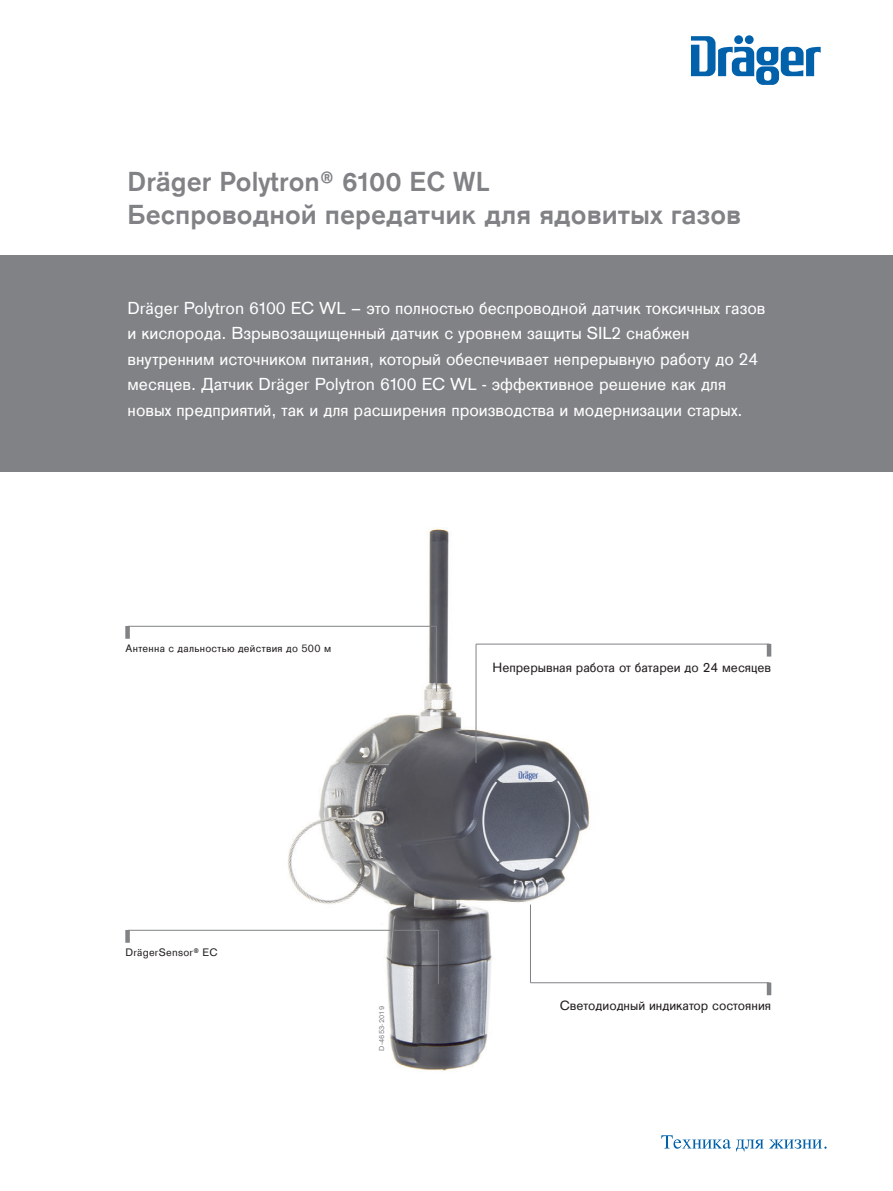
<style>
.page{position:relative;width:893px;height:1191px;background:#fff}
.page>*{position:absolute;margin:0;border:0;box-sizing:border-box;transform-origin:0 0}
.ps_cover_subhead{font:700 28.5px "Draeger Sans Global";color:#808285}
.ps_cover_title{font:700 28.5px "Draeger Sans Global";color:#808285}
.ps_reason_why{font:18px/25.5px "Draeger Sans Global";color:#fff}
.ps_copy{font:13.8px "Draeger Sans Global";color:#231f20}
.ps_cover_igel{font:11.25px "Draeger Sans Global";letter-spacing:.025em;color:#231f20}
.ps_img_number{font:7.5px "Draeger Sans Tab";letter-spacing:.025em;color:#808285}
.s1{font-family:"Draeger Sans Global"}
.s2{font-family:"Draeger Sans Tab"}
</style>
<div class="page">
<svg style="left:661px;top:1135px;width:166px;height:16px"></svg>
<img style="left:249px;top:529px;width:395px;height:542px">
<hr style="left:438px;top:930px;width:1px;height:53px;background:#808285">
<hr style="left:128px;top:930px;width:310px;height:1px;background:#808285">
<div style="left:125px;top:930px;width:5px;height:12px;background:#808285"></div>
<hr style="left:476px;top:644px;width:1px;height:119px;background:#808285">
<hr style="left:476px;top:644px;width:293px;height:1px;background:#808285">
<hr style="left:767px;top:644px;width:4px;height:12px;background:#808285">
<hr style="left:530px;top:904px;width:1px;height:78px;background:#808285">
<hr style="left:530px;top:982px;width:239px;height:1px;background:#808285">
<hr style="left:767px;top:982px;width:4px;height:13px;background:#808285">
<hr style="left:436px;top:626px;width:1px;height:65px;background:#808285">
<hr style="left:128px;top:626px;width:308px;height:1px;background:#808285">
<div style="left:125px;top:626px;width:5px;height:13px;background:#808285"></div>
<div style="left:0;top:255px;width:893px;height:217px;background:#808285"></div>
<svg style="left:691px;top:36px;width:130px;height:49px"></svg>
<p class="ps_cover_title" style="left:128px;top:164px;width:363px">Dräger Polytron® 6100 EC WL</p>
<p class="ps_cover_subhead" style="left:128px;top:197px;width:615px">Беспроводной передатчик для ядовитых газов</p>
<p class="ps_reason_why" style="left:128px;top:295px;width:639px">Dräger Polytron 6100 EC WL – это полностью беспроводной датчик токсичных газов и кислорода. Взрывозащищенный датчик с уровнем защиты SIL2 снабжен внутренним источником питания, который обеспечивает непрерывную работу до 24 месяцев. Датчик Dräger Polytron 6100 EC WL - эффективное решение как для новых предприятий, так и для расширения производства и модернизации старых.</p>
<p class="ps_cover_igel" style="left:125px;top:641px;width:207px">Антенна с дальностью действия до 500 м</p>
<p class="ps_cover_igel" style="left:125px;top:945px;width:94px">DrägerSensor® EC</p>
<p class="ps_img_number" style="left:377px;top:1051px;width:47px;rotate:-90deg"><span class="s1">D-</span>4653<span class="s1">-</span>2019</p>
<p class="ps_copy" style="left:492px;top:659px;width:280px">Непрерывная работа от батареи до <span class="s2">24</span> месяцев</p>
<p class="ps_copy" style="left:560px;top:997px;width:213px">Светодиодный индикатор состояния</p>
</div>
